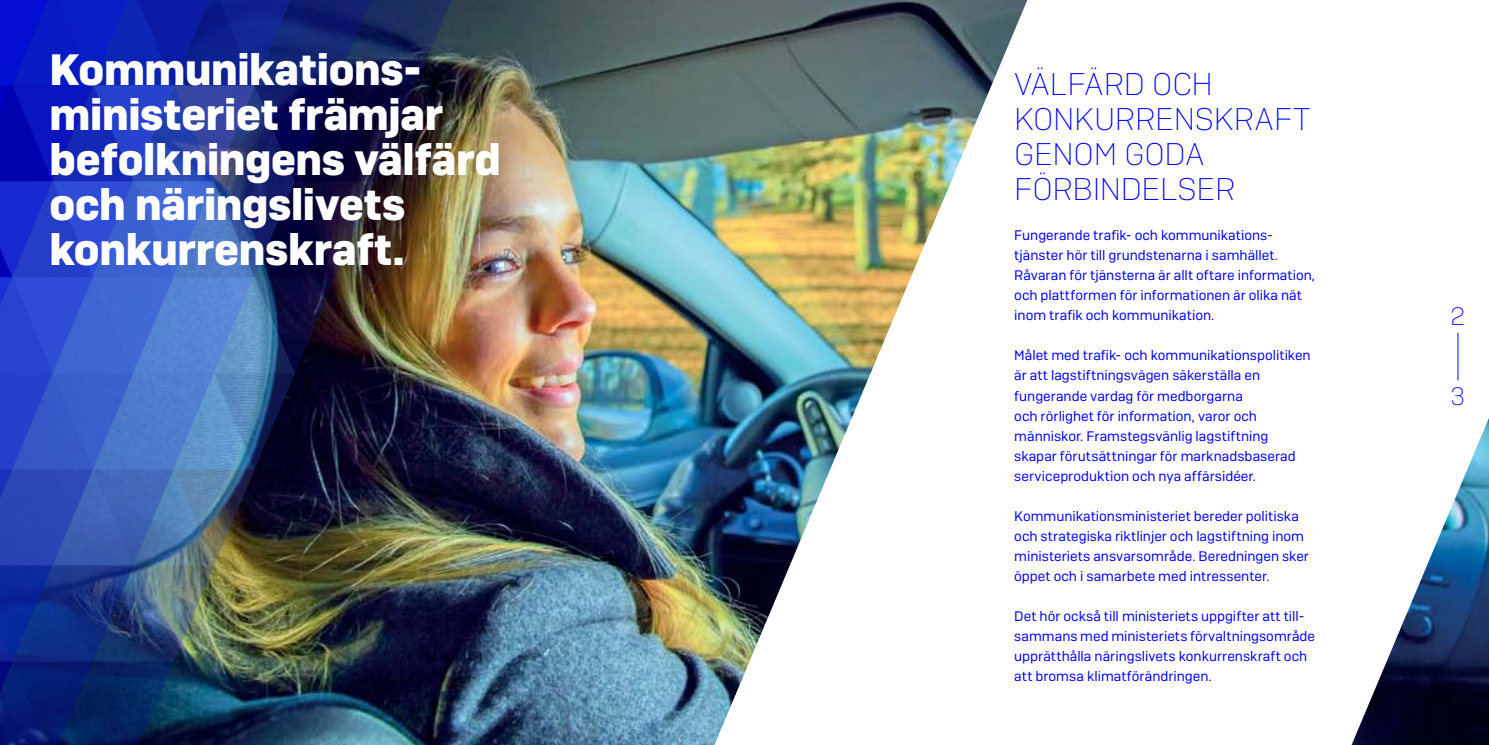
<style>
.page{position:relative;width:1489px;height:745px;background:#fff}
.page>*{position:absolute;margin:0;border:0;box-sizing:border-box;transform-origin:0 0}
.t1{font:700 43.75px/45px "Camber";letter-spacing:-.01em;color:#fff}
.t2{font:31.25px/35px "Camber Ul";letter-spacing:-.005em;color:#00f}
.t3{font:25px "Camber Ul";color:#00f}
.t4{font:13.75px/20px "Camber";color:#00f}
</style>
<div class="page">
<img style="left:456px;top:0;width:258px;height:744px">
<img style="left:0;top:0;width:456px;height:744px">
<img style="left:714px;top:0;width:774px;height:744px">
<hr style="left:1457px;top:333px;width:1px;height:47px;background:#00f">
<h1 class="t1" style="left:50px;top:47px;width:453px">Kommunikations&shy;ministeriet främjar befolkningens välfärd och näringslivets konkurrenskraft.</h1>
<h2 class="t2" style="left:1014px;top:66px;width:298px">VÄLFÄRD OCH<br>KONKURRENSKRAFT<br>GENOM GODA<br>FÖRBINDELSER</h2>
<p class="t4" style="left:1014px;top:225px;width:302px">Fungerande trafik- och kommunikations&shy;tjänster hör till grundstenarna i samhället.<br>Råvaran för tjänsterna är allt oftare information, och plattformen för informationen är olika nät inom trafik och kommunikation.</p>
<p class="t4" style="left:1014px;top:345px;width:298px">Målet med trafik- och kommunikationspolitiken är att lagstiftningsvägen säkerställa en fungerande vardag för medborgarna<br>och rörlighet för information, varor och människor. Framstegsvänlig lagstiftning skapar förutsättningar för marknadsbaserad serviceproduktion och nya affärsidéer.</p>
<p class="t4" style="left:1014px;top:505px;width:296px">Kommunikationsministeriet bereder politiska och strategiska riktlinjer och lagstiftning inom ministeriets ansvarsområde. Beredningen sker öppet och i samarbete med intressenter.</p>
<p class="t4" style="left:1014px;top:605px;width:302px">Det hör också till ministeriets uppgifter att till&shy;sammans med ministeriets förvaltningsområde upprätthålla näringslivets konkurrenskraft och att bromsa klimatförändringen.</p>
<h3 class="t3" style="left:1450px;top:301px;width:16px">2</h3>
<h3 class="t3" style="left:1450px;top:381px;width:16px">3</h3>
</div>
